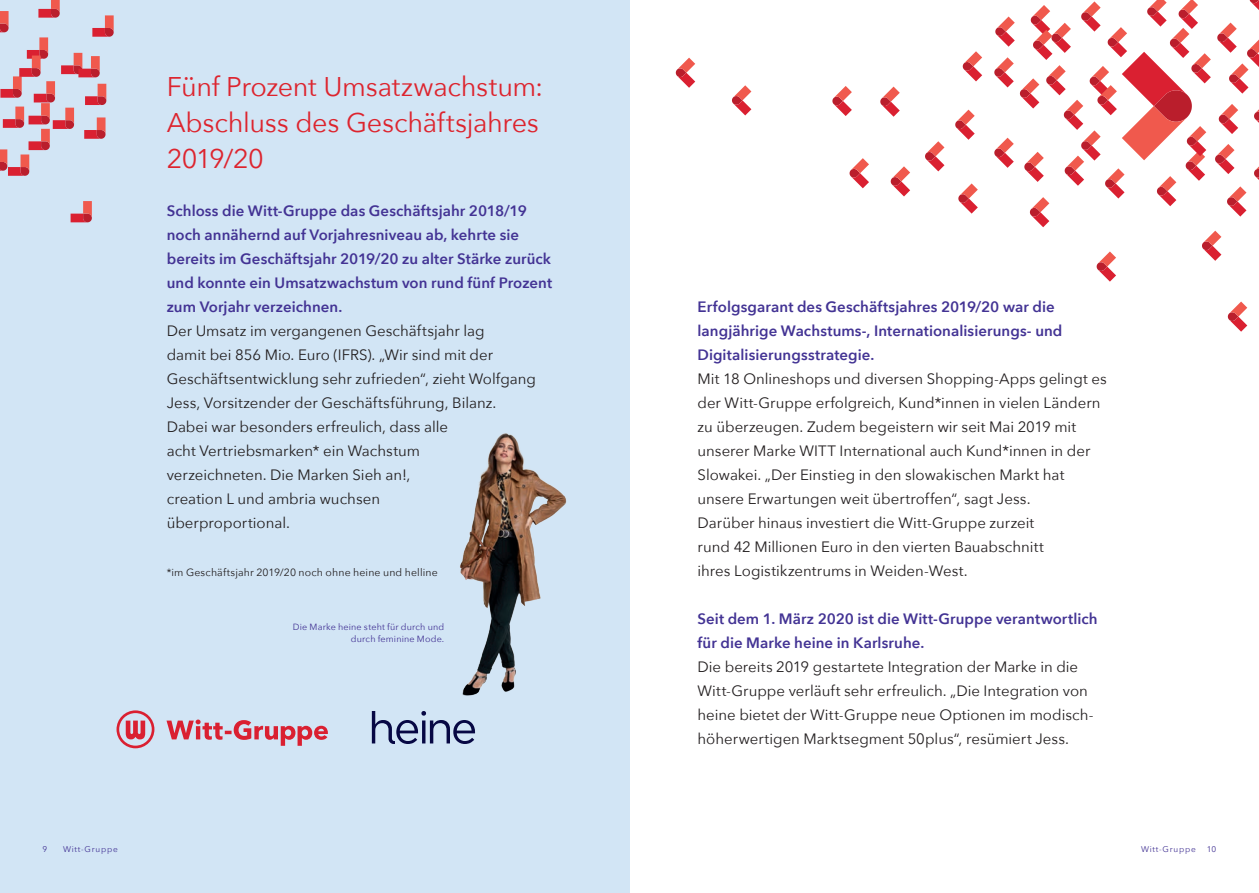
<style>
.page{position:relative;width:1259px;height:893px;background:#fff}
.page>*{position:absolute;margin:0;border:0;box-sizing:border-box;transform-origin:0 0}
.t1{font:27px/36px "Avenir Next";letter-spacing:-.01em;color:#dd242e}
.t2{font:15px/24px "Avenir Next";color:#231f20}
.t3{font:600 15px/24px "Avenir Next";letter-spacing:.005em;color:#433394}
.t4{font:10.5px "Avenir Next";letter-spacing:.015em;color:#231f20}
.t5{font:9px/12px "Avenir Next";letter-spacing:.02em;color:#433394;text-align:right}
.t6{font:8.25px "Avenir Next";letter-spacing:.09em;color:#433394}
</style>
<div class="page">
<div style="left:0;top:0;width:629px;height:893px;background:#d2e5f5"></div>
<svg style="left:849px;top:158px;width:20px;height:30px"></svg>
<svg style="left:890px;top:166px;width:20px;height:30px"></svg>
<svg style="left:925px;top:141px;width:19px;height:30px"></svg>
<svg style="left:962px;top:51px;width:20px;height:30px"></svg>
<svg style="left:832px;top:86px;width:20px;height:30px"></svg>
<svg style="left:880px;top:87px;width:19px;height:30px"></svg>
<svg style="left:676px;top:58px;width:19px;height:30px"></svg>
<svg style="left:994px;top:57px;width:19px;height:30px"></svg>
<svg style="left:1227px;top:302px;width:20px;height:30px"></svg>
<svg style="left:958px;top:183px;width:20px;height:31px"></svg>
<svg style="left:732px;top:85px;width:19px;height:30px"></svg>
<svg style="left:995px;top:17px;width:19px;height:30px"></svg>
<svg style="left:955px;top:110px;width:19px;height:30px"></svg>
<svg style="left:994px;top:138px;width:19px;height:30px"></svg>
<svg style="left:1020px;top:0;width:239px;height:282px"></svg>
<svg style="left:71px;top:201px;width:21px;height:21px"></svg>
<svg style="left:0;top:0;width:114px;height:176px"></svg>
<svg style="left:116px;top:710px;width:212px;height:38px"></svg>
<svg style="left:372px;top:711px;width:103px;height:33px"></svg>
<img style="left:460px;top:433px;width:107px;height:263px">
<h1 class="t1" style="left:167px;top:67px;width:378px">Fünf Prozent Umsatzwachstum:<br>Abschluss des Geschäftsjahres<br>2019/20</h1>
<p class="t3" style="left:167px;top:198px;width:387px">Schloss die Witt-Gruppe das Geschäftsjahr 2018/19 noch annähernd auf Vorjahresniveau ab, kehrte sie bereits im Geschäftsjahr 2019/20 zu alter Stärke zurück und konnte ein Umsatzwachstum von rund fünf Prozent zum Vorjahr verzeichnen.</p>
<p class="t2" style="left:167px;top:318px;width:371px">Der Umsatz im vergangenen Geschäftsjahr lag<br>damit bei 856 Mio. Euro (IFRS). „Wir sind mit der Geschäftsentwicklung sehr zufrieden“, zieht Wolfgang Jess, Vorsitzender der Geschäftsführung, Bilanz.<br>Dabei war besonders erfreulich, dass alle<br>acht Vertriebsmarken* ein Wachstum<br>verzeichneten. Die Marken Sieh an!,<br>creation L und ambria wuchsen<br>überproportional.</p>
<p class="t4" style="left:167px;top:563px;width:272px">*im Geschäftsjahr 2019/20 noch ohne heine und helline</p>
<p class="t5" style="left:293px;top:620px;width:153px">Die Marke heine steht für durch und durch feminine Mode.</p>
<p class="t3" style="left:697px;top:294px;width:366px">Erfolgsgarant des Geschäftsjahres 2019/20 war die langjährige Wachstums-, Internationalisierungs- und<br>Digitalisierungsstrategie.</p>
<p class="t2" style="left:697px;top:366px;width:411px">Mit 18 Onlineshops und diversen Shopping-Apps gelingt es der Witt-Gruppe erfolgreich, Kund*innen in vielen Ländern zu überzeugen. Zudem begeistern wir seit Mai 2019 mit unserer Marke WITT International auch Kund*innen in der Slowakei. „Der Einstieg in den slowakischen Markt hat unsere Erwartungen weit übertroffen“, sagt Jess.<br>Darüber hinaus investiert die Witt-Gruppe zurzeit<br>rund 42 Millionen Euro in den vierten Bauabschnitt<br>ihres Logistikzentrums in Weiden-West.</p>
<p class="t3" style="left:697px;top:606px;width:401px">Seit dem 1. März 2020 ist die Witt-Gruppe verantwortlich für die Marke heine in Karlsruhe.</p>
<p class="t2" style="left:697px;top:654px;width:397px">Die bereits 2019 gestartete Integration der Marke in die Witt-Gruppe verläuft sehr erfreulich. „Die Integration von heine bietet der Witt-Gruppe neue Optionen im modisch&shy;höherwertigen Marktsegment 50plus“, resümiert Jess.</p>
<p class="t6" style="left:43px;top:842px;width:6px">9</p>
<p class="t6" style="left:63px;top:842px;width:56px">Witt-Gruppe</p>
<p class="t6" style="left:1141px;top:842px;width:56px">Witt-Gruppe</p>
<p class="t6" style="left:1206px;top:842px;width:11px">10</p>
</div>
